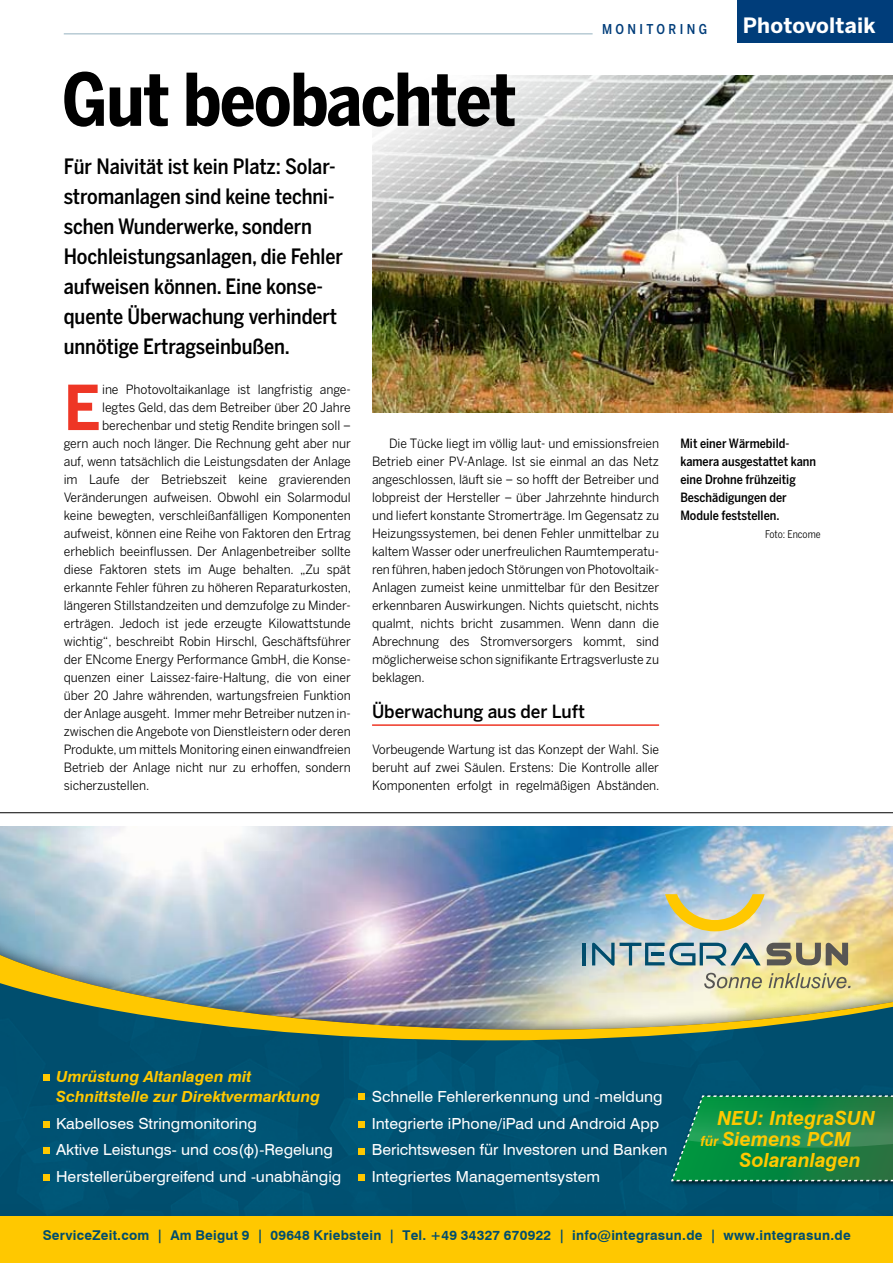
<style>
.page{position:relative;width:893px;height:1263px;background:#fff}
.page>*{position:absolute;margin:0;border:0;box-sizing:border-box;transform-origin:0 0}
.t1{font:700 72px "Benton Sans Cond";letter-spacing:-.02em;color:#000}
.t2{font:700 61.35px "Benton Sans";color:#ee3625;scale:.95 1}
.t3{font:500 21px/30px "Benton Sans Cond";letter-spacing:-.005em;color:#000}
.t4{font:700 21px "Benton Sans";letter-spacing:.01em;color:#fff}
.t5{font:italic 700 19.5px/21px "Swiss 721 BT";color:#ffc800}
.t6{font:500 18px "Benton Sans";letter-spacing:-.005em;color:#000;scale:.95 1}
.t7{font:15.3px/26.5px "Swiss 721 BT";color:#fff;scale:1.04 1}
.t8{font:italic 700 15.3px/19.6px "Swiss 721 BT";color:#ffc800;scale:1.04 1}
.t9{font:700 13.5px "Swiss 721 BT";letter-spacing:.02em;color:#004d6d}
.t10{font:500 13.5px "Benton Sans Cond";letter-spacing:.25em;color:#003d7a}
.t11{font:12.75px/18px "Benton Sans";letter-spacing:-.005em;color:#000;scale:.95 1}
.t12{font:500 12.75px/18px "Benton Sans Cond";color:#000}
.t13{font:10.5px "Benton Sans Cond";letter-spacing:-.005em;color:#000}
.s1{font-family:"Arial Unicode MS"}
.s2{font-size:13.8px}
</style>
<div class="page">
<div style="left:737px;top:0;width:156px;height:43px;background:#003d7a"></div>
<hr style="left:64px;top:33px;width:529px;height:1px;background:#94b1bf">
<img style="left:372px;top:75px;width:521px;height:337px">
<hr style="left:372px;top:724px;width:287px;height:2px;background:#ee3625">
<hr style="left:0;top:812px;width:893px;height:1px;background:#000">
<div style="left:0;top:1040px;width:893px;height:163px;background:#005171"></div>
<svg style="left:0;top:1030px;width:893px;height:10px;background:#5b7a47"></svg>
<div style="left:0;top:826px;width:893px;height:204px;background:#000;opacity:.75"></div>
<svg style="left:665px;top:894px;width:100px;height:37px;background:#d7cd8e"></svg>
<svg style="left:592px;top:942px;width:256px;height:24px;background:#99a7a0"></svg>
<hr style="left:582px;top:943px;width:3px;height:22px;background:#004d6d">
<svg style="left:704px;top:973px;width:147px;height:15px;background:#c7bf8a"></svg>
<div style="left:0;top:1203px;width:893px;height:60px;background:#004d6d"></div>
<div style="left:0;top:1216px;width:893px;height:47px;background:#ffc800"></div>
<div style="left:43px;top:1074px;width:6px;height:7px;background:#ffc800"></div>
<svg style="left:43px;top:1121px;width:6px;height:6px"></svg>
<div style="left:43px;top:1147px;width:6px;height:7px;background:#ffc800"></div>
<div style="left:43px;top:1174px;width:6px;height:7px;background:#ffc800"></div>
<div style="left:358px;top:1093px;width:7px;height:7px;background:#ffc800"></div>
<div style="left:358px;top:1121px;width:7px;height:7px;background:#ffc800"></div>
<div style="left:358px;top:1148px;width:7px;height:6px;background:#ffc800"></div>
<div style="left:358px;top:1174px;width:7px;height:7px;background:#ffc800"></div>
<div style="left:668px;top:1092px;width:225px;height:95px;background:#000;opacity:.75"></div>
<svg style="left:670px;top:1095px;width:223px;height:87px;background:#19864e"></svg>
<h1 class="t1" style="left:62px;top:57px;width:456px">Gut beobachtet</h1>
<h3 class="t3" style="left:64px;top:151px;width:281px">Für Naivität ist kein Platz: Solar&shy;stromanlagen sind keine techni&shy;schen Wunderwerke, sondern<br>Hochleistungsanlagen, die Fehler aufweisen können. Eine konse&shy;quente Überwachung verhindert unnötige Ertragseinbußen.</h3>
<p class="t10" style="left:602px;top:21px;width:107px">monitoring</p>
<h3 class="t4" style="left:743px;top:12px;width:134px">Photovoltaik</h3>
<h2 class="t2" style="left:64px;top:371px;width:40px">E</h2>
<p class="t11" style="left:102px;top:380px;width:263px">ine Photovoltaikanlage ist langfristig ange-</p>
<p class="t11" style="left:102px;top:398px;width:263px">legtes Geld, das dem Betreiber über 20 Jahre</p>
<p class="t11" style="left:102px;top:416px;width:263px">berechenbar und stetig Rendite bringen soll –</p>
<p class="t11" style="left:64px;top:434px;width:304px">gern auch noch länger. Die Rechnung geht aber nur</p>
<p class="t11" style="left:64px;top:452px;width:304px">auf, wenn tatsächlich die Leistungsdaten der Anlage</p>
<p class="t11" style="left:64px;top:470px;width:304px">im Laufe der Betriebszeit keine gravierenden</p>
<p class="t11" style="left:64px;top:488px;width:304px">Veränderungen aufweisen. Obwohl ein Solarmodul</p>
<p class="t11" style="left:64px;top:506px;width:304px">keine bewegten, verschleißanfälligen Komponenten</p>
<p class="t11" style="left:64px;top:524px;width:304px">aufweist, können eine Reihe von Faktoren den Ertrag</p>
<p class="t11" style="left:64px;top:542px;width:304px">erheblich beeinflussen. Der Anlagenbetreiber sollte</p>
<p class="t11" style="left:64px;top:560px;width:304px">diese Faktoren stets im Auge behalten. „Zu spät</p>
<p class="t11" style="left:64px;top:578px;width:304px">erkannte Fehler führen zu höheren Reparaturkosten,</p>
<p class="t11" style="left:64px;top:596px;width:304px">längeren Stillstandzeiten und demzufolge zu Minder-</p>
<p class="t11" style="left:64px;top:614px;width:304px">erträgen. Jedoch ist jede erzeugte Kilowattstunde</p>
<p class="t11" style="left:64px;top:632px;width:304px">wichtig“, beschreibt Robin Hirschl, Geschäftsführer</p>
<p class="t11" style="left:64px;top:650px;width:304px">der ENcome Energy Performance GmbH, die Konse-</p>
<p class="t11" style="left:64px;top:668px;width:304px">quenzen einer Laissez-faire-Haltung, die von einer</p>
<p class="t11" style="left:64px;top:686px;width:304px">über 20 Jahre währenden, wartungsfreien Funktion</p>
<p class="t11" style="left:64px;top:704px;width:303px">der Anlage ausgeht. Immer mehr Betreiber nutzen in-</p>
<p class="t11" style="left:64px;top:722px;width:304px">zwischen die Angebote von Dienstleistern oder deren</p>
<p class="t11" style="left:64px;top:740px;width:304px">Produkte, um mittels Monitoring einen einwandfreien</p>
<p class="t11" style="left:64px;top:758px;width:304px">Betrieb der Anlage nicht nur zu erhoffen, sondern</p>
<p class="t11" style="left:64px;top:776px;width:92px">sicherzustellen.</p>
<p class="t11" style="left:372px;top:434px;width:304px;text-indent:17px">Die Tücke liegt im völlig laut- und emissionsfreien Betrieb einer PV-Anlage. Ist sie einmal an das Netz angeschlossen, läuft sie – so hofft der Betreiber und lobpreist der Hersteller – über Jahrzehnte hindurch und liefert konstante Stromerträge. Im Gegensatz zu Heizungssystemen, bei denen Fehler unmittelbar zu kaltem Wasser oder unerfreulichen Raumtemperatu&shy;ren führen, haben jedoch Störungen von Photovoltaik-Anlagen zumeist keine unmittelbar für den Besitzer erkennbaren Auswirkungen. Nichts quietscht, nichts qualmt, nichts bricht zusammen. Wenn dann die Abrechnung des Stromversorgers kommt, sind möglicherweise schon signifikante Ertragsverluste zu beklagen.</p>
<h3 class="t6" style="left:372px;top:700px;width:226px">Überwachung aus der Luft</h3>
<p class="t11" style="left:372px;top:740px;width:304px;text-align:justify">Vorbeugende Wartung ist das Konzept der Wahl. Sie beruht auf zwei Säulen. Erstens: Die Kontrolle aller Komponenten erfolgt in regelmäßigen Abständen.</p>
<p class="t12" style="left:680px;top:434px;width:137px">Mit einer Wärmebild&shy;kamera ausgestattet kann eine Drohne frühzeitig<br>Beschädigungen der<br>Module feststellen.</p>
<p class="t13" style="left:765px;top:528px;width:57px">Foto: Encome</p>
<p class="t8" style="left:56px;top:1066px;width:255px">Umrüstung Altanlagen mit<br>Schnittstelle zur Direktvermarktung</p>
<p class="t7" style="left:56px;top:1109px;width:276px">Kabelloses Stringmonitoring<br>Aktive Leistungs- und cos(<span class="s1">ϕ</span>)-Regelung<br>Herstellerübergreifend und -unabhängig</p>
<p class="t7" style="left:372px;top:1083px;width:286px">Schnelle Fehlererkennung und -meldung Integrierte iPhone/iPad und Android App Berichtswesen für Investoren und Banken Integriertes Managementsystem</p>
<h3 class="t5" style="left:701px;top:1106px;width:176px;text-indent:17px">NEU: IntegraSUN <span class="s2">für</span> Siemens PCM</h3>
<h3 class="t5" style="left:740px;top:1148px;width:123px">Solaranlagen</h3>
<p class="t9" style="left:43px;top:1226px;width:810px">ServiceZeit.com | Am Beigut 9 | 09648 Kriebstein | Tel. +49 34327 670922 | info@integrasun.de | www.integrasun.de</p>
</div>
